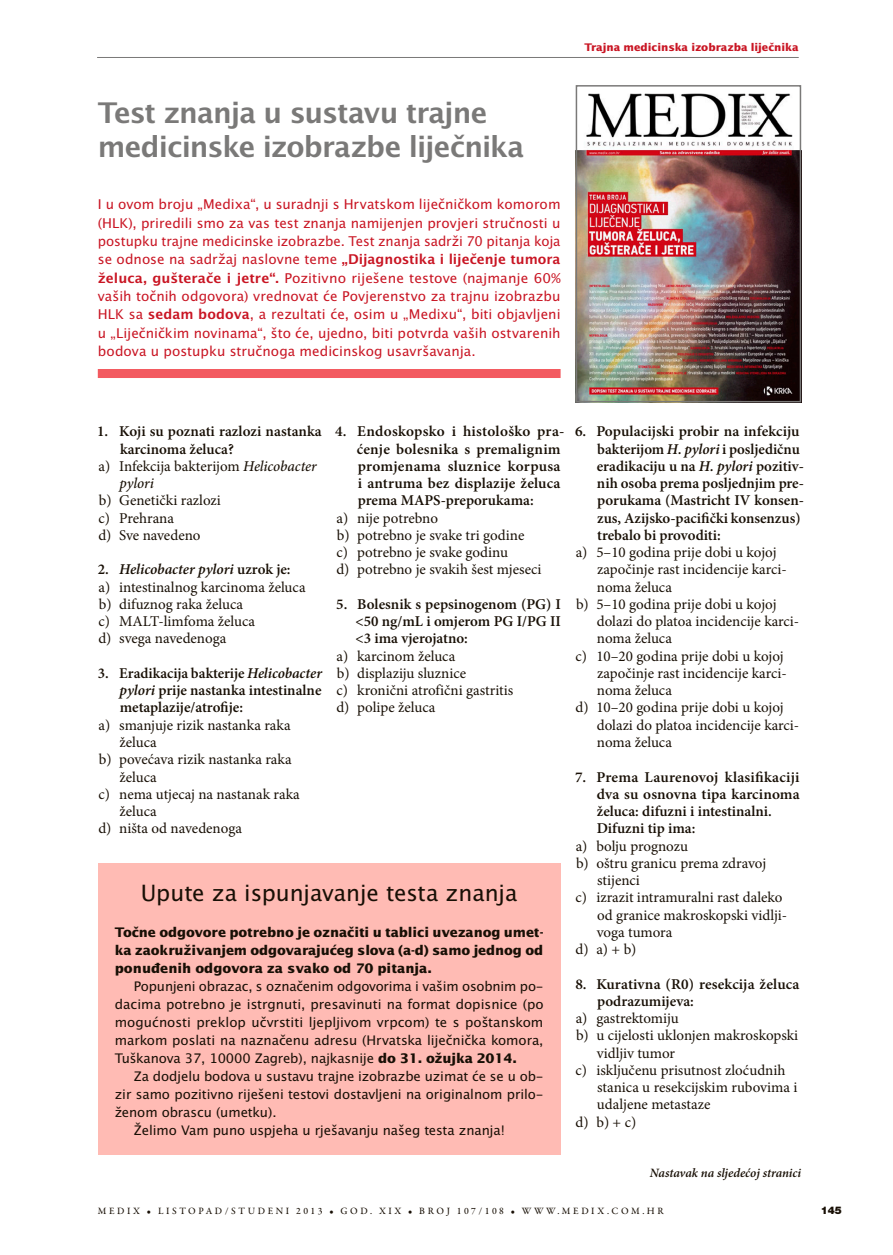
<style>
.page{position:relative;width:893px;height:1255px;background:#fff}
.page>*{position:absolute;margin:0;border:0;box-sizing:border-box;transform-origin:0 0}
.cl_Naslov{font:28.5px/34.2px "Lucida San Dem";letter-spacing:-.035em;color:#7a7978}
.cl_NORMAL{font:22.5px "Lucida San Rom";color:#180f05}
.test_Odgovori{font:15px/17.2px "Minion Pro";color:#180f05}
.test_Pitanja{font:600 15px/17.2px "Minion Pro";color:#180f05}
.test_Pitanja-2{font:italic 600 15px "Minion Pro";letter-spacing:-.005em;color:#180f05}
.test_Lead_sa_crtom{font:13.5px/18.3px "Lucida San Rom";letter-spacing:.005em;color:#c91523;text-align:justify}
.Test_upute{font:13.2px/18px "Lucida San Rom";letter-spacing:-.005em;color:#180f05;text-align:justify}
.Test_upute-2{font:700 13.2px/18px "Lucida San";color:#180f05;text-align:justify}
.in_Ustanova_novinara{font:italic 600 12.75px "Minion Pro";letter-spacing:-.005em;color:#180f05}
.Glava_lijevo_-_rubri{font:700 10.5px "Lucida San";color:#c91523}
.t1{font:900 10.5px "Helvetica Neue LT Pro";color:#180f05}
.t2{font:500 9.75px "Garamond Premr Pro";letter-spacing:.27em;color:#180f05}
.s1{font-family:"Lucida San Dem"}
.s2{font-weight:500;font-style:italic}
.s3{font-style:normal}
.s4{font-style:italic}
.s5{font-family:"Lucida San";font-weight:700}
</style>
<div class="page">
<hr style="left:97px;top:57px;width:702px;height:1px;background:#7a7978">
<div style="left:98px;top:369px;width:463px;height:9px;background:#f35a60"></div>
<img style="left:579px;top:93px;width:219px;height:306px">
<div style="left:576px;top:85px;width:225px;height:317px;border:2px solid #7a7978"></div>
<div style="left:98px;top:863px;width:463px;height:291px;background:#ffbbb4"></div>
<p class="cl_Naslov" style="left:98px;top:97px;width:428px">Test znanja u sustavu trajne medicinske izobrazbe liječnika</p>
<p class="test_Lead_sa_crtom" style="left:98px;top:195px;width:464px">I u ovom broju „Medixa“, u suradnji s Hrvatskom liječničkom komorom (HLK), priredili smo za vas test znanja namijenjen provjeri stručnosti u postupku trajne medicinske izobrazbe. Test znanja sadrži 70 pitanja koja se odnose na sadržaj naslovne teme <span class="s1">„Dijagnostika i liječenje tumora želuca, gušterače i jetre“.</span> Pozitivno riješene testove (najmanje 60% vaših točnih odgovora) vrednovat će Povjerenstvo za trajnu izobrazbu HLK sa <span class="s1">sedam bodova</span>, a rezultati će, osim u „Medixu“, biti objavljeni u „Liječničkim novinama“, što će, ujedno, biti potvrda vaših ostvarenih bodova u postupku stručnoga medicinskog usavršavanja.</p>
<p class="Glava_lijevo_-_rubri" style="left:585px;top:40px;width:216px">Trajna medicinska izobrazba liječnika</p>
<p class="test_Pitanja" style="left:120px;top:423px;width:203px;text-indent:-23px">1. Koji su poznati razlozi nastanka karcinoma želuca?</p>
<p class="test_Odgovori" style="left:120px;top:457px;width:199px;text-indent:-21px">a) Infekcija bakterijom <span class="s2">Helicobacter pylori</span></p>
<p class="test_Odgovori" style="left:99px;top:492px;width:124px">b) Genetički razlozi</p>
<p class="test_Odgovori" style="left:98px;top:509px;width:77px">c) Prehrana</p>
<p class="test_Odgovori" style="left:98px;top:526px;width:104px">d) Sve navedeno</p>
<p class="test_Pitanja-2" style="left:98px;top:559px;width:194px"><span class="s3">2.</span> Helicobacter pylori <span class="s3">uzrok je:</span></p>
<p class="test_Odgovori" style="left:99px;top:578px;width:209px">a) intestinalnog karcinoma želuca</p>
<p class="test_Odgovori" style="left:99px;top:595px;width:146px">b) difuznog raka želuca</p>
<p class="test_Odgovori" style="left:98px;top:613px;width:158px">c) MALT-limfoma želuca</p>
<p class="test_Odgovori" style="left:98px;top:630px;width:130px">d) svega navedenoga</p>
<p class="test_Pitanja" style="left:120px;top:664px;width:204px;text-align:justify;text-indent:-22px">3. Eradikacija bakterije <span class="s4">Helicobacter pylori</span> prije nastanka intestinalne metaplazije/atrofije:</p>
<p class="test_Odgovori" style="left:119px;top:716px;width:173px;text-indent:-21px">a) smanjuje rizik nastanka raka želuca</p>
<p class="test_Odgovori" style="left:119px;top:751px;width:174px;text-indent:-21px">b) povećava rizik nastanka raka želuca</p>
<p class="test_Odgovori" style="left:119px;top:785px;width:182px;text-indent:-21px">c) nema utjecaj na nastanak raka želuca</p>
<p class="test_Odgovori" style="left:98px;top:820px;width:145px">d) ništa od navedenoga</p>
<p class="test_Pitanja" style="left:357px;top:423px;width:209px;text-indent:-21px">4. Endoskopsko i histološko pra&shy;ćenje bolesnika s premalignim promjenama sluznice korpusa i antruma bez displazije želuca prema MAPS-preporukama:</p>
<p class="test_Odgovori" style="left:337px;top:509px;width:103px">a) nije potrebno</p>
<p class="test_Odgovori" style="left:337px;top:526px;width:189px">b) potrebno je svake tri godine</p>
<p class="test_Odgovori" style="left:336px;top:544px;width:173px">c) potrebno je svake godinu</p>
<p class="test_Odgovori" style="left:336px;top:561px;width:207px">d) potrebno je svakih šest mjeseci</p>
<p class="test_Pitanja" style="left:355px;top:595px;width:207px;text-align:justify;text-indent:-19px">5. Bolesnik s pepsinogenom (PG) I &lt;50 ng/mL i omjerom PG I/PG II &lt;3 ima vjerojatno:</p>
<p class="test_Odgovori" style="left:337px;top:647px;width:120px">a) karcinom želuca</p>
<p class="test_Odgovori" style="left:337px;top:664px;width:131px">b) displaziju sluznice</p>
<p class="test_Odgovori" style="left:336px;top:682px;width:179px">c) kronični atrofični gastritis</p>
<p class="test_Odgovori" style="left:336px;top:699px;width:100px">d) polipe želuca</p>
<p class="cl_NORMAL" style="left:141px;top:878px;width:378px">Upute za ispunjavanje testa znanja</p>
<p class="Test_upute-2" style="left:115px;top:923px;width:430px">Točne odgovore potrebno je označiti u tablici uvezanog umet&shy;ka zaokruživanjem odgovarajućeg slova (a-d) samo jednog od ponuđenih odgovora za svako od 70 pitanja.</p>
<p class="Test_upute" style="left:115px;top:977px;width:430px;text-indent:19px">Popunjeni obrazac, s označenim odgovorima i vašim osobnim po&shy;dacima potrebno je istrgnuti, presavinuti na format dopisnice (po mogućnosti preklop učvrstiti ljepljivom vrpcom) te s poštanskom markom poslati na naznačenu adresu (Hrvatska liječnička komora, Tuškanova 37, 10000 Zagreb), najkasnije <span class="s5">do 31. ožujka 2014.</span></p>
<p class="Test_upute" style="left:115px;top:1067px;width:430px;text-indent:19px">Za dodjelu bodova u sustavu trajne izobrazbe uzimat će se u ob&shy;zir samo pozitivno riješeni testovi dostavljeni na originalnom prilo&shy;ženom obrascu (umetku).</p>
<p class="Test_upute" style="left:134px;top:1121px;width:372px">Želimo Vam puno uspjeha u rješavanju našeg testa znanja!</p>
<p class="test_Pitanja" style="left:597px;top:423px;width:209px;text-indent:-22px">6. Populacijski probir na infekciju bakterijom <span class="s4">H. pylori</span> i posljedičnu eradikaciju u na <span class="s4">H. pylori</span> pozitiv&shy;nih osoba prema posljednjim pre&shy;porukama (Mastricht IV konsen&shy;zus, Azijsko-pacifički konsenzus) trebalo bi provoditi:</p>
<p class="test_Odgovori" style="left:597px;top:544px;width:191px;text-indent:-21px">a) 5–10 godina prije dobi u kojoj započinje rast incidencije karci&shy;noma želuca</p>
<p class="test_Odgovori" style="left:597px;top:595px;width:204px;text-indent:-21px">b) 5–10 godina prije dobi u kojoj dolazi do platoa incidencije karci&shy;noma želuca</p>
<p class="test_Odgovori" style="left:597px;top:647px;width:191px;text-indent:-21px">c) 10–20 godina prije dobi u kojoj započinje rast incidencije karci&shy;noma želuca</p>
<p class="test_Odgovori" style="left:597px;top:699px;width:204px;text-indent:-21px">d) 10–20 godina prije dobi u kojoj dolazi do platoa incidencije karci&shy;noma želuca</p>
<p class="test_Pitanja" style="left:597px;top:768px;width:205px;text-indent:-21px">7. Prema Laurenovoj klasifikaciji dva su osnovna tipa karcinoma želuca: difuzni i intestinalni.<br>Difuzni tip ima:</p>
<p class="test_Odgovori" style="left:576px;top:837px;width:114px">a) bolju prognozu</p>
<p class="test_Odgovori" style="left:597px;top:854px;width:171px;text-indent:-21px">b) oštru granicu prema zdravoj stijenci</p>
<p class="test_Odgovori" style="left:597px;top:889px;width:192px;text-indent:-21px">c) izrazit intramuralni rast daleko od granice makroskopski vidlji&shy;voga tumora</p>
<p class="test_Odgovori" style="left:575px;top:940px;width:62px">d) a) + b)</p>
<p class="test_Pitanja" style="left:597px;top:975px;width:204px;text-indent:-22px">8. Kurativna (R0) resekcija želuca podrazumijeva:</p>
<p class="test_Odgovori" style="left:576px;top:1009px;width:104px">a) gastrektomiju</p>
<p class="test_Odgovori" style="left:597px;top:1027px;width:203px;text-indent:-21px">b) u cijelosti uklonjen makroskopski vidljiv tumor</p>
<p class="test_Odgovori" style="left:597px;top:1061px;width:202px;text-indent:-21px">c) isključenu prisutnost zloćudnih stanica u resekcijskim rubovima i udaljene metastaze</p>
<p class="test_Odgovori" style="left:575px;top:1113px;width:62px">d) b) + c)</p>
<p class="in_Ustanova_novinara" style="left:650px;top:1163px;width:153px">Nastavak na sljedećoj stranici</p>
<p class="t2" style="left:98px;top:1204px;width:567px">MEDIX • LISTOPAD/STUDENI 2013 • GOD. XIX • BROJ 107/108 • WWW.MEDIX.COM.HR</p>
<p class="t1" style="left:821px;top:1203px;width:23px">145</p>
</div>
